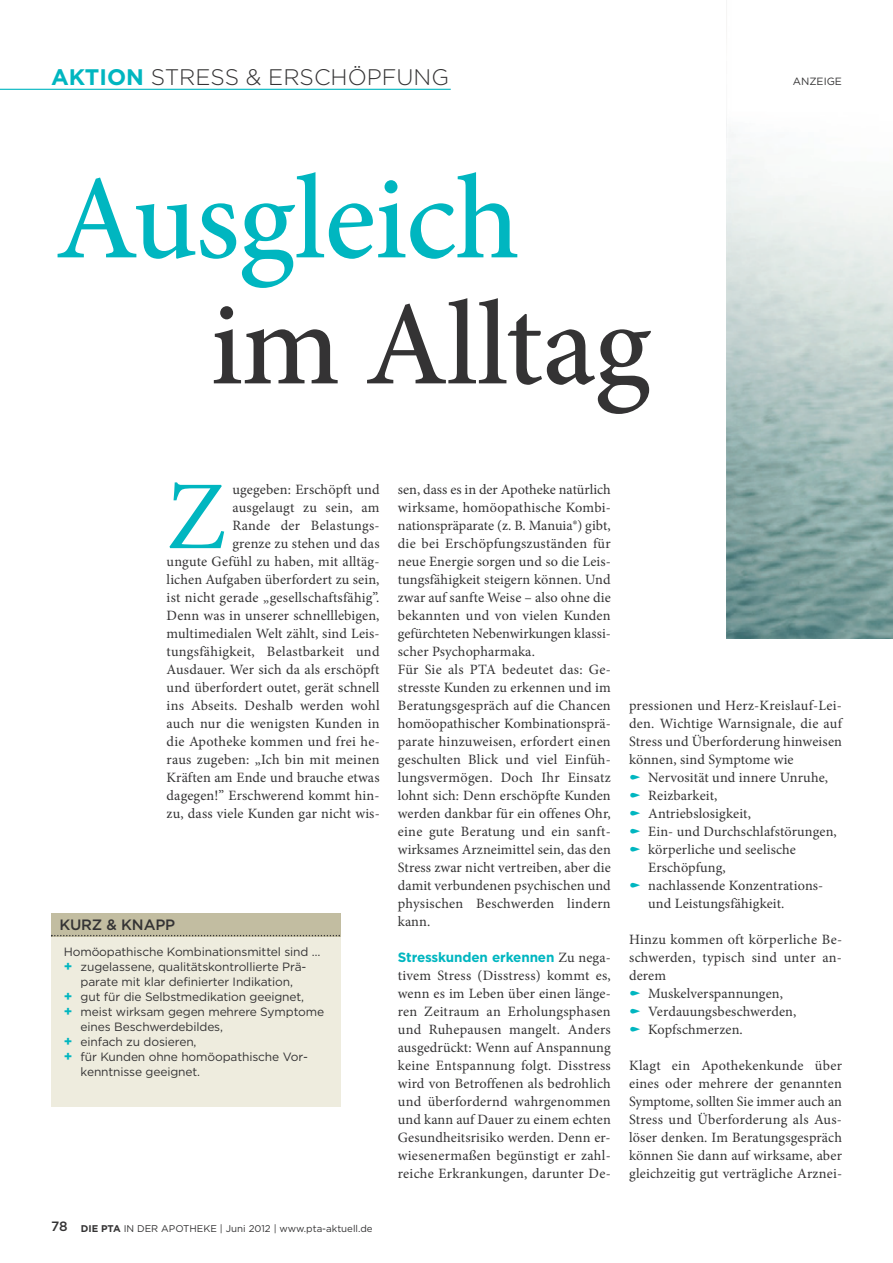
<style>
.page{position:relative;width:893px;height:1263px;background:#fff}
.page>*{position:absolute;margin:0;border:0;box-sizing:border-box;transform-origin:0 0}
.t1{font:500 120px "Minion Pro";letter-spacing:-.01em;color:#00b6c0}
.t2{font:500 120px "Minion Pro";letter-spacing:-.01em;color:#343334}
.t3{font:97.35px "Minion Pro";color:#00b6c0}
.t4{font:300 22.5px "Gotham";color:#343334}
.t5{font:500 15px "Gotham";letter-spacing:-.01em;color:#343334}
.t6{font:14.25px/18px "Minion Pro";letter-spacing:.01em;color:#343334;text-align:justify}
.t7{font:700 13.5px "Gotham";letter-spacing:-.01em;color:#00b6c0}
.t8{font:12px "Gotham";letter-spacing:-.01em;color:#343334}
.t9{font:10.5px "Gotham";color:#343334}
.t10{font:9.75px "Gotham";color:#343334}
.s1{font-weight:700;color:#00b6c0}
.s2{font-family:"Minion Pro";font-weight:400;font-size:14.25px;color:#343334}
.s3{font-weight:700;font-size:13.5px;color:#00b6c0}
.s4{font-weight:500;font-size:13.5px}
.s5{font-weight:700}
</style>
<div class="page">
<img style="left:726px;top:9px;width:167px;height:629px">
<hr style="left:0;top:89px;width:451px;height:1px;background:#00b6c0">
<div style="left:51px;top:914px;width:289px;height:192px;background:#eeecde"></div>
<div style="left:51px;top:913px;width:289px;height:23px;background:#c2bda1"></div>
<svg style="left:51px;top:935px;width:289px;height:1px"></svg>
<h3 class="t4" style="left:51px;top:68px;width:399px"><span class="s1">AKTION</span> STRESS &amp; ERSCHÖPFUNG</h3>
<p class="t9" style="left:793px;top:77px;width:51px">ANZEIGE</p>
<h1 class="t1" style="left:55px;top:146px;width:466px">Ausgleich</h1>
<h1 class="t2" style="left:210px;top:272px;width:442px">im Alltag</h1>
<h2 class="t3" style="left:167px;top:479px;width:60px">Z</h2>
<p class="t6" style="left:167px;top:482px;width:215px;text-align:right">ugegeben: Erschöpft und<br>ausgelaugt zu sein, am<br>Rande der Belastungs-<br>grenze zu stehen und das<br>ungute Gefühl zu haben, mit alltäg&shy;lichen Aufgaben überfordert zu sein, ist nicht gerade „gesellschaftsfähig”.<br>Denn was in unserer schnelllebigen, multimedialen Welt zählt, sind Leis&shy;tungsfähigkeit, Belastbarkeit und<br>Ausdauer. Wer sich da als erschöpft und überfordert outet, gerät schnell ins Abseits. Deshalb werden wohl auch nur die wenigsten Kunden in die Apotheke kommen und frei he&shy;raus zugeben: „Ich bin mit meinen<br>Kräften am Ende und brauche etwas dagegen!” Erschwerend kommt hin&shy;zu, dass viele Kunden gar nicht wis-</p>
<p class="t6" style="left:398px;top:482px;width:215px;text-align:left">sen, dass es in der Apotheke natürlich wirksame, homöopathische Kombi&shy;nationspräparate (z. B. Manuia®) gibt, die bei Erschöpfungszuständen für neue Energie sorgen und so die Leis&shy;tungsfähigkeit steigern können. Und zwar auf sanfte Weise – also ohne die bekannten und von vielen Kunden gefürchteten Nebenwirkungen klassi&shy;scher Psychopharmaka.<br>Für Sie als PTA bedeutet das: Ge&shy;stresste Kunden zu erkennen und im Beratungsgespräch auf die Chancen homöopathischer Kombinationsprä&shy;parate hinzuweisen, erfordert einen geschulten Blick und viel Einfüh&shy;lungsvermögen. Doch Ihr Einsatz lohnt sich: Denn erschöpfte Kunden werden dankbar für ein offenes Ohr, eine gute Beratung und ein sanft&shy;wirksames Arzneimittel sein, das den Stress zwar nicht vertreiben, aber die damit verbundenen psychischen und physischen Beschwerden lindern kann.</p>
<p class="t7" style="left:398px;top:952px;width:215px">Stresskunden erkennen <span class="s2">Zu nega-</span></p>
<p class="t6" style="left:398px;top:968px;width:215px">tivem Stress (Disstress) kommt es, wenn es im Leben über einen länge&shy;ren Zeitraum an Erholungsphasen und Ruhepausen mangelt. Anders ausgedrückt: Wenn auf Anspannung keine Entspannung folgt. Disstress wird von Betroffenen als bedrohlich und überfordernd wahrgenommen und kann auf Dauer zu einem echten Gesundheitsrisiko werden. Denn er&shy;wiesenermaßen begünstigt er zahl&shy;reiche Erkrankungen, darunter De-</p>
<p class="t5" style="left:60px;top:919px;width:117px">KURZ &amp; KNAPP</p>
<p class="t8" style="left:64px;top:947px;width:258px">Homöopathische Kombinationsmittel sind …</p>
<p class="t8" style="left:64px;top:962px;width:244px"><span class="s3">+</span> zugelassene, qualitätskontrollierte Prä-</p>
<p class="t8" style="left:81px;top:977px;width:214px">parate mit klar definierter Indikation,</p>
<p class="t8" style="left:64px;top:992px;width:242px"><span class="s3">+</span> gut für die Selbstmedikation geeignet,</p>
<p class="t8" style="left:64px;top:1007px;width:262px"><span class="s3">+</span> meist wirksam gegen mehrere Symptome</p>
<p class="t8" style="left:81px;top:1022px;width:144px">eines Beschwerdebildes,</p>
<p class="t8" style="left:64px;top:1037px;width:134px"><span class="s3">+</span> einfach zu dosieren,</p>
<p class="t8" style="left:64px;top:1052px;width:246px"><span class="s3">+</span> für Kunden ohne homöopathische Vor-</p>
<p class="t8" style="left:81px;top:1067px;width:121px">kenntnisse geeignet.</p>
<p class="t10" style="left:51px;top:1225px;width:323px"><span class="s4">78</span> <span class="s5">DIE PTA</span> IN DER APOTHEKE | Juni 2012 | www.pta-aktuell.de</p>
<p class="t6" style="left:629px;top:698px;width:214px">pressionen und Herz-Kreislauf-Lei&shy;den. Wichtige Warnsignale, die auf Stress und Überforderung hinweisen können, sind Symptome wie</p>
<p class="t6" style="left:648px;top:770px;width:190px;text-align:left">Nervosität und innere Unruhe,<br>Reizbarkeit,<br>Antriebslosigkeit,<br>Ein- und Durchschlafstörungen, körperliche und seelische<br>Erschöpfung,<br>nachlassende Konzentrations&shy;und Leistungsfähigkeit.</p>
<p class="t6" style="left:629px;top:932px;width:215px">Hinzu kommen oft körperliche Be-</p>
<p class="t6" style="left:629px;top:950px;width:214px">schwerden, typisch sind unter an-</p>
<p class="t6" style="left:629px;top:968px;width:38px">derem</p>
<p class="t6" style="left:648px;top:986px;width:136px">Muskelverspannungen,</p>
<p class="t6" style="left:648px;top:1004px;width:150px">Verdauungsbeschwerden,</p>
<p class="t6" style="left:648px;top:1022px;width:96px">Kopfschmerzen.</p>
<p class="t6" style="left:629px;top:1058px;width:215px">Klagt ein Apothekenkunde über eines oder mehrere der genannten Symptome, sollten Sie immer auch an Stress und Überforderung als Aus&shy;löser denken. Im Beratungsgespräch können Sie dann auf wirksame, aber gleichzeitig gut verträgliche Arznei-</p>
</div>
